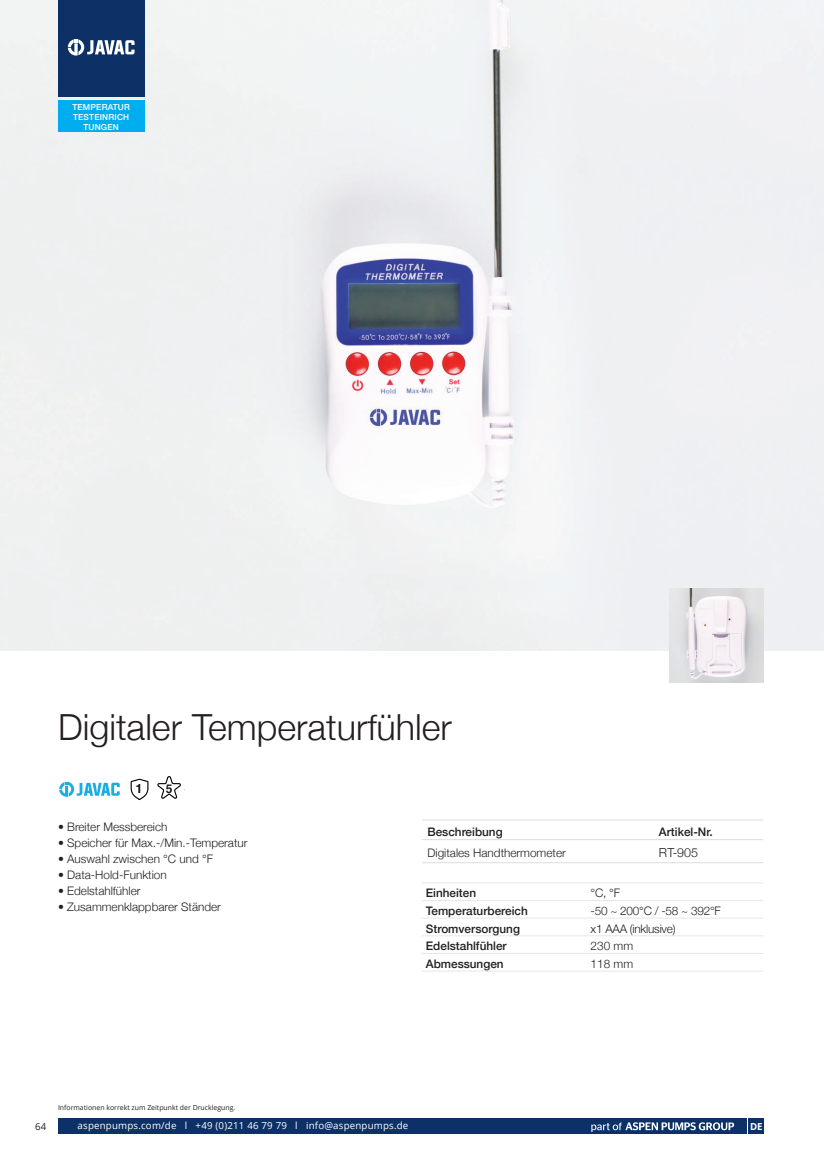
<style>
.page{position:relative;width:824px;height:1164px;background:#fff}
.page>*{position:absolute;margin:0;border:0;box-sizing:border-box;transform-origin:0 0}
.t1{font:300 35.88px "Helvetica Neue";color:#231f20}
.t2{font:700 12.78px "Helvetica";color:#171419}
.t3{font:300 12.42px "Helvetica Neue";color:#231f20}
.t4{font:700 12.08px "Helvetica";color:#171419}
.t5{font:300 11.72px "Helvetica Neue";color:#231f20}
.t6{font:500 11.72px "Helvetica Neue";color:#231f20}
.t7{font:300 11.72px "Helvetica Neue";letter-spacing:-.02em;color:#231f20}
.t8{font:9.62px "Open Sans";letter-spacing:.02em;color:#fff}
.t9{font:9.62px "Open Sans";color:#231f20}
.t10{font:700 9.62px "Open Sans";color:#fff}
.t11{font:500 8.22px/9.6px "Helvetica Neue";letter-spacing:.025em;color:#fff;text-align:center}
.t12{font:7px "Open Sans";color:#231f20}
</style>
<div class="page">
<img style="left:0;top:0;width:823px;height:650px">
<img style="left:668px;top:588px;width:94px;height:94px">
<svg style="left:130px;top:778px;width:19px;height:23px"></svg>
<svg style="left:157px;top:776px;width:28px;height:23px"></svg>
<svg style="left:59px;top:782px;width:61px;height:14px"></svg>
<hr style="left:421px;top:839px;width:341px;height:1px;background:#dcdddf">
<hr style="left:421px;top:862px;width:341px;height:1px;background:#dcdddf">
<hr style="left:421px;top:819px;width:341px;height:1px;background:#dcdddf">
<hr style="left:421px;top:882px;width:341px;height:1px;background:#e6e7e9">
<hr style="left:421px;top:900px;width:341px;height:1px;background:#e6e7e9">
<hr style="left:421px;top:917px;width:341px;height:1px;background:#e6e7e9">
<hr style="left:421px;top:935px;width:341px;height:1px;background:#e6e7e9">
<hr style="left:421px;top:952px;width:341px;height:1px;background:#e6e7e9">
<hr style="left:421px;top:970px;width:341px;height:1px;background:#e6e7e9">
<div style="left:58px;top:0;width:86px;height:96px;background:#0d3166"></div>
<svg style="left:68px;top:39px;width:66px;height:17px"></svg>
<div style="left:58px;top:100px;width:86px;height:32px;background:#00aeef"></div>
<div style="left:58px;top:1117px;width:688px;height:16px;background:#0d3166"></div>
<div style="left:748px;top:1117px;width:15px;height:16px;background:#0d3166"></div>
<svg style="left:591px;top:1122px;width:142px;height:9px"></svg>
<p class="t11" style="left:72px;top:102px;width:59px">TEMPERATUR<br>TESTEINRICH<br>TUNGEN</p>
<h1 class="t1" style="left:58px;top:705px;width:395px">Digitaler Temperaturfühler</h1>
<p class="t2" style="left:135px;top:783px;width:9px">1</p>
<p class="t4" style="left:166px;top:783px;width:8px">5</p>
<p class="t5" style="left:58px;top:819px;width:111px">• Breiter Messbereich</p>
<p class="t5" style="left:58px;top:835px;width:191px">• Speicher für Max.-/Min.-Temperatur</p>
<p class="t5" style="left:58px;top:851px;width:157px">• Auswahl zwischen °C und °F</p>
<p class="t5" style="left:58px;top:867px;width:110px">• Data-Hold-Funktion</p>
<p class="t5" style="left:58px;top:883px;width:84px">• Edelstahlfühler</p>
<p class="t5" style="left:58px;top:899px;width:164px">• Zusammenklappbarer Ständer</p>
<p class="t12" style="left:58px;top:1101px;width:179px">Informationen korrekt zum Zeitpunkt der Drucklegung.</p>
<p class="t6" style="left:427px;top:824px;width:77px">Beschreibung</p>
<p class="t6" style="left:658px;top:824px;width:55px">Artikel-Nr.</p>
<p class="t5" style="left:427px;top:845px;width:140px">Digitales Handthermometer</p>
<p class="t3" style="left:658px;top:845px;width:41px">RT-905</p>
<p class="t6" style="left:425px;top:885px;width:52px">Einheiten</p>
<p class="t5" style="left:590px;top:885px;width:31px">°C, °F</p>
<p class="t6" style="left:425px;top:903px;width:103px">Temperaturbereich</p>
<p class="t7" style="left:590px;top:903px;width:131px">-50 ~ 200°C / -58 ~ 392°F</p>
<p class="t6" style="left:425px;top:921px;width:96px">Stromversorgung</p>
<p class="t7" style="left:590px;top:921px;width:86px">x1 AAA (inklusive)</p>
<p class="t6" style="left:425px;top:938px;width:82px">Edelstahlfühler</p>
<p class="t5" style="left:590px;top:938px;width:44px">230 mm</p>
<p class="t6" style="left:425px;top:956px;width:79px">Abmessungen</p>
<p class="t5" style="left:590px;top:956px;width:44px">118 mm</p>
<p class="t9" style="left:35px;top:1119px;width:13px">64</p>
<p class="t8" style="left:78px;top:1118px;width:332px">aspenpumps.com/de l +49 (0)211 46 79 79 l info@aspenpumps.de</p>
<p class="t10" style="left:749px;top:1119px;width:14px">DE</p>
</div>
